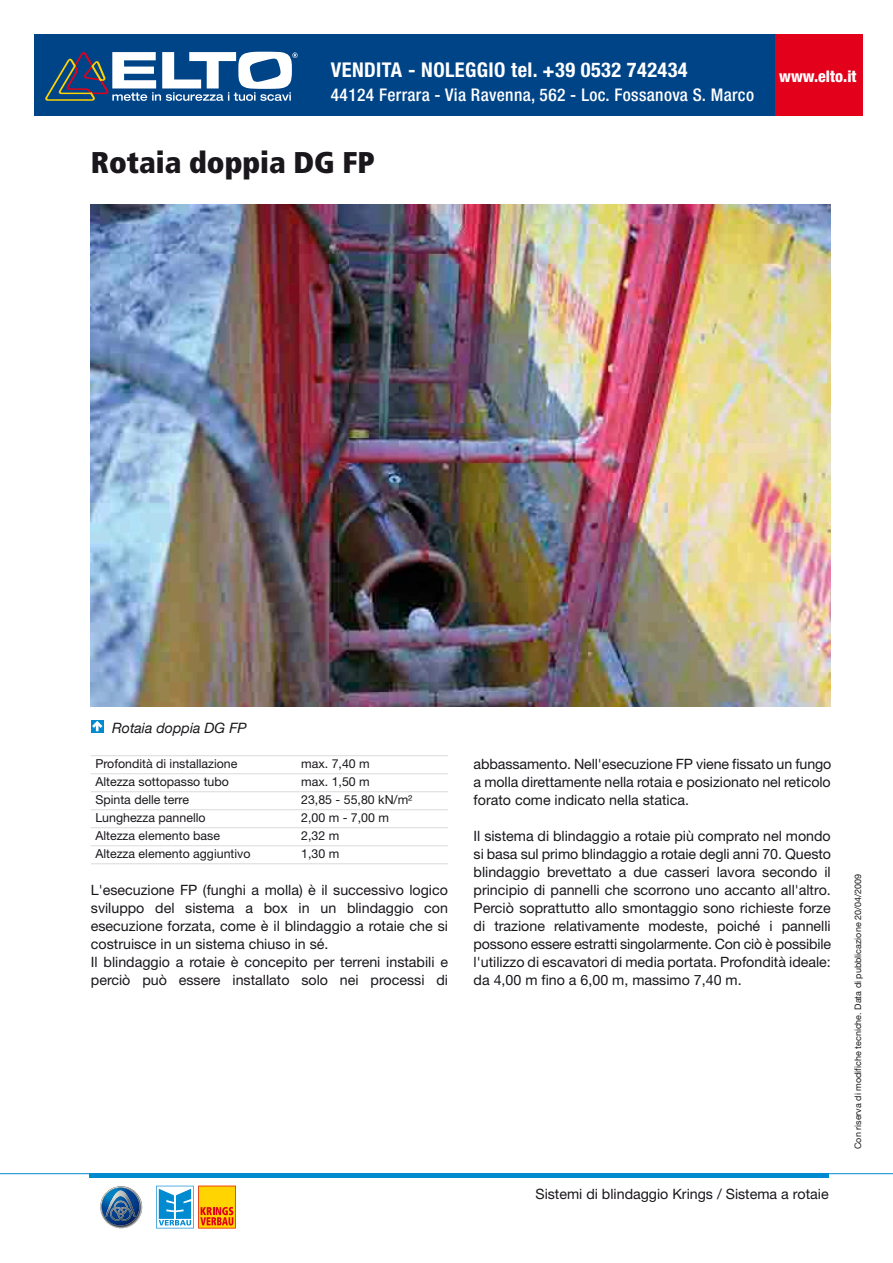
<style>
.page{position:relative;width:893px;height:1263px;background:#fff}
.page>*{position:absolute;margin:0;border:0;box-sizing:border-box;transform-origin:0 0}
.t1{font:900 condensed 30px "Frutiger LT";color:#1a171c}
.t2{font:700 condensed 20.4px "Helvetica Neue";letter-spacing:.02em;color:#fff}
.t3{font:500 condensed 17.4px "Helvetica Neue";letter-spacing:.02em;color:#fff}
.t4{font:800 condensed 16.05px "Helvetica Neue";color:#fff}
.t5{font:14.25px/18px "Helvetica Neue";color:#1a171c;text-align:justify}
.t6{font:italic 14.25px "Helvetica Neue";color:#1a171c}
.t7{font:12.3px "Helvetica Neue";color:#1a171c}
.t8{font:9px "Helvetica Neue";color:#1a171c}
</style>
<div class="page">
<div style="left:34px;top:34px;width:827px;height:81px;background:#048"></div>
<div style="left:775px;top:34px;width:88px;height:81px;background:#e2001a"></div>
<svg style="left:45px;top:52px;width:253px;height:49px"></svg>
<svg style="left:156px;top:1186px;width:80px;height:42px"></svg>
<svg style="left:100px;top:1186px;width:42px;height:42px"></svg>
<svg style="left:101px;top:1187px;width:41px;height:41px"></svg>
<hr style="left:89px;top:1174px;width:740px;height:4px;background:#008ad0">
<hr style="left:0;top:1173px;width:893px;height:1px;background:#008ad0">
<img style="left:91px;top:204px;width:740px;height:503px">
<svg style="left:91px;top:720px;width:13px;height:12px"></svg>
<svg style="left:92px;top:721px;width:10px;height:10px"></svg>
<svg style="left:91px;top:864px;width:357px;height:1px"></svg>
<svg style="left:91px;top:846px;width:357px;height:1px"></svg>
<h2 class="t2" style="left:331px;top:58px;width:358px">VENDITA - NOLEGGIO tel. +39 0532 742434</h2>
<p class="t4" style="left:779px;top:66px;width:79px">www.elto.it</p>
<p class="t3" style="left:331px;top:84px;width:425px">44124 Ferrara - Via Ravenna, 562 - Loc. Fossanova S. Marco</p>
<h1 class="t1" style="left:91px;top:144px;width:285px">Rotaia doppia DG FP</h1>
<p class="t6" style="left:112px;top:719px;width:136px">Rotaia doppia DG FP</p>
<p class="t7" style="left:95px;top:756px;width:144px">Profondità di installazione</p>
<p class="t7" style="left:301px;top:756px;width:70px">max. 7,40 m</p>
<p class="t7" style="left:95px;top:774px;width:135px">Altezza sottopasso tubo</p>
<p class="t7" style="left:301px;top:774px;width:70px">max. 1,50 m</p>
<p class="t7" style="left:95px;top:792px;width:95px">Spinta delle terre</p>
<p class="t7" style="left:301px;top:792px;width:113px">23,85 - 55,80 kN/m²</p>
<p class="t7" style="left:95px;top:810px;width:112px">Lunghezza pannello</p>
<p class="t7" style="left:301px;top:810px;width:89px">2,00 m - 7,00 m</p>
<p class="t7" style="left:95px;top:828px;width:126px">Altezza elemento base</p>
<p class="t7" style="left:301px;top:828px;width:40px">2,32 m</p>
<p class="t7" style="left:95px;top:847px;width:157px">Altezza elemento aggiuntivo</p>
<p class="t7" style="left:301px;top:847px;width:40px">1,30 m</p>
<p class="t5" style="left:91px;top:881px;width:359px;text-align:left">L'esecuzione FP (funghi a molla) è il successivo logico sviluppo del sistema a box in un blindaggio con esecuzione forzata, come è il blindaggio a rotaie che si costruisce in un sistema chiuso in sé.<br>Il blindaggio a rotaie è concepito per terreni instabili e perciò può essere installato solo nei processi di</p>
<p class="t5" style="left:474px;top:754px;width:359px">abbassamento. Nell'esecuzione FP viene fissato un fungo a molla direttamente nella rotaia e posizionato nel reticolo forato come indicato nella statica.</p>
<p class="t5" style="left:474px;top:826px;width:359px">Il sistema di blindaggio a rotaie più comprato nel mondo si basa sul primo blindaggio a rotaie degli anni 70. Questo blindaggio brevettato a due casseri lavora secondo il principio di pannelli che scorrono uno accanto all'altro.<br>Perciò soprattutto allo smontaggio sono richieste forze di trazione relativamente modeste, poiché i pannelli possono essere estratti singolarmente. Con ciò è possibile l'utilizzo di escavatori di media portata. Profondità ideale: da 4,00 m fino a 6,00 m, massimo 7,40 m.</p>
<p class="t5" style="left:535px;top:1185px;width:295px">Sistemi di blindaggio Krings / Sistema a rotaie</p>
<p class="t8" style="left:853px;top:1149px;width:277px;rotate:-90deg">Con riserva di modifiche tecniche. Data di pubblicazione 20/04/2009</p>
</div>
